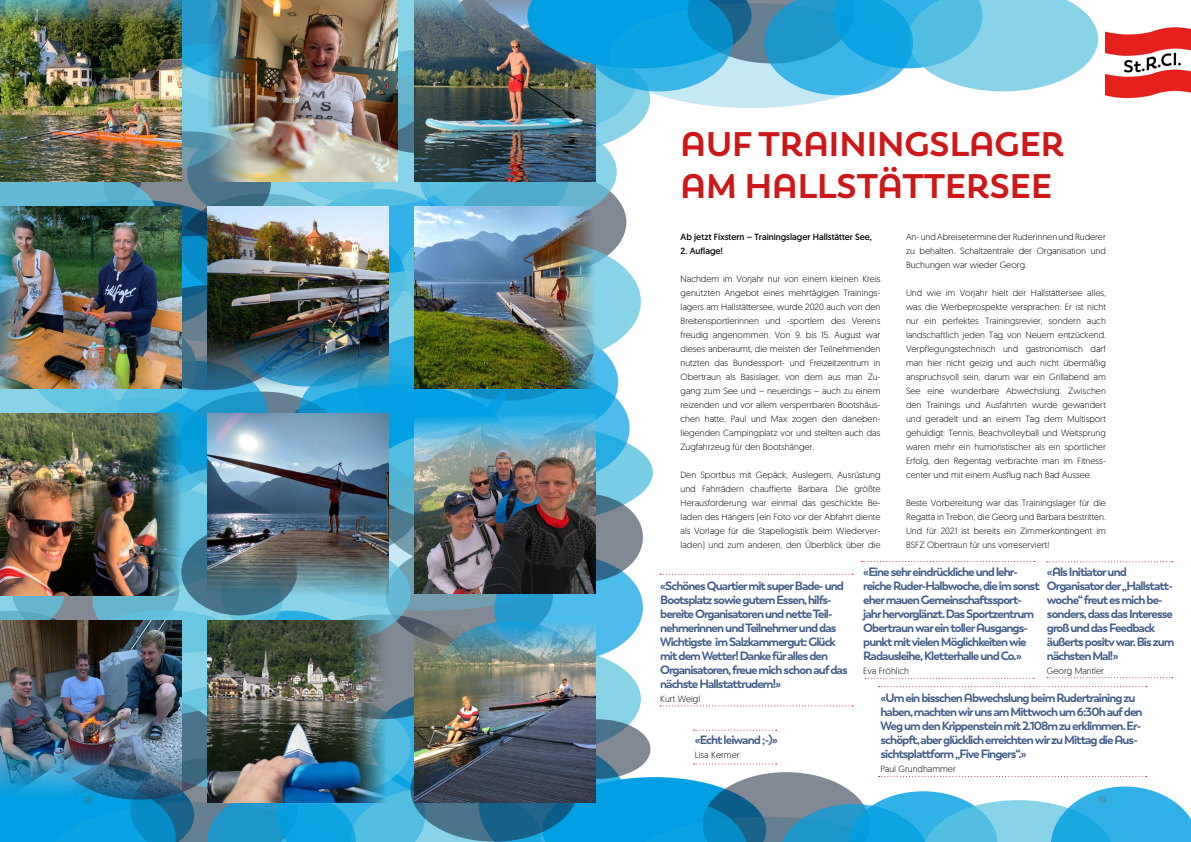
<style>
.page{position:relative;width:1191px;height:842px;background:#fff}
.page>*{position:absolute;margin:0;border:0;box-sizing:border-box;transform-origin:0 0}
.t1{font:700 34px/42px "Trenda";color:#cd1719}
.t2{font:700 12px/14px "Trenda";letter-spacing:-.075em;color:#445e88}
.t3{font:300 9px/14px "Geomanist";color:#000;text-align:justify}
.t4{font:9px "Geomanist";color:#000}
.t5{font:300 9px "Geomanist";color:#636363}
</style>
<div class="page">
<img style="left:0;top:0;width:1191px;height:842px">
<img style="left:1106px;top:23px;width:85px;height:81px">
<h1 class="t1" style="left:680px;top:123px;width:385px">AUF TRAININGSLAGER<br>AM HALLSTÄTTERSEE</h1>
<p class="t4" style="left:680px;top:231px;width:193px">Ab jetzt Fixstern – Trainingslager Hallstätter See,</p>
<p class="t4" style="left:680px;top:245px;width:44px">2. Auflage!</p>
<p class="t3" style="left:680px;top:271px;width:201px">Nachdem im Vorjahr nur von einem kleinen Kreis genutzten Angebot eines mehrtägigen Trainings&shy;lagers am Hallstättersee, wurde 2020 auch von den Breitensportlerinnen und -sportlern des Vereins freudig angenommen. Von 9. bis 15. August war dieses anberaumt, die meisten der Teilnehmenden nutzten das Bundessport- und Freizeitzentrum in Obertraun als Basislager, von dem aus man Zu&shy;gang zum See und – neuerdings – auch zu einem reizenden und vor allem versperrbaren Bootshäus&shy;chen hatte. Paul und Max zogen den daneben&shy;liegenden Campingplatz vor und stellten auch das Zugfahrzeug für den Bootshänger.</p>
<p class="t3" style="left:680px;top:467px;width:201px">Den Sportbus mit Gepäck, Auslegern, Ausrüstung und Fahrrädern chauffierte Barbara. Die größte Herausforderung war einmal das geschickte Be&shy;laden des Hängers (ein Foto vor der Abfahrt diente als Vorlage für die Stapellogistik beim Wiederver&shy;laden) und zum anderen, den Überblick über die</p>
<p class="t3" style="left:906px;top:229px;width:201px">An- und Abreisetermine der Ruderinnen und Ruderer zu behalten. Schaltzentrale der Organisation und Buchungen war wieder Georg.</p>
<p class="t3" style="left:906px;top:285px;width:201px">Und wie im Vorjahr hielt der Hallstättersee alles, was die Werbeprospekte versprachen: Er ist nicht nur ein perfektes Trainingsrevier, sondern auch landschaftlich jeden Tag von Neuem entzückend.<br>Verpflegungstechnisch und gastronomisch darf man hier nicht geizig und auch nicht übermäßig anspruchsvoll sein, darum war ein Grillabend am See eine wunderbare Abwechslung. Zwischen den Trainings und Ausfahrten wurde gewandert und geradelt und an einem Tag dem Multisport gehuldigt: Tennis, Beachvolleyball und Weitsprung waren mehr ein humoristischer als ein sportlicher Erfolg, den Regentag verbrachte man im Fitness&shy;center und mit einem Ausflug nach Bad Aussee.</p>
<p class="t3" style="left:906px;top:495px;width:201px">Beste Vorbereitung war das Trainingslager für die Regatta in Trebon, die Georg und Barbara bestritten.<br>Und für 2021 ist bereits ein Zimmerkontingent im BSFZ Obertraun für uns vorreserviert!</p>
<p class="t2" style="left:863px;top:564px;width:178px">«Eine sehr eindrückliche und lehr&shy;reiche Ruder-Halbwoche, die im sonst eher mauen Gemeinschaftssport&shy;jahr hervorglänzt. Das Sportzentrum Obertraun war ein toller Ausgangs&shy;punkt mit vielen Möglichkeiten wie Radausleihe, Kletterhalle und Co.»</p>
<p class="t3" style="left:863px;top:663px;width:47px">Eva Fröhlich</p>
<h2 class="t2" style="left:1047px;top:564px;width:129px">«Als Initiator und<br>Organisator der „Hallstatt&shy;woche“ freut es mich be&shy;sonders, dass das Interesse groß und das Feedback äußerts positv war. Bis zum nächsten Mal!»</h2>
<p class="t3" style="left:1047px;top:663px;width:59px">Georg Mantler</p>
<p class="t2" style="left:660px;top:578px;width:189px">«Schönes Quartier mit super Bade- und Bootsplatz sowie gutem Essen, hilfs&shy;bereite Organisatoren und nette Teil&shy;nehmerinnen und Teilnehmer und das Wichtigste im Salzkammergut: Glück mit dem Wetter! Danke für alles den Organisatoren, freue mich schon auf das nächste Hallstattrudern!»</p>
<p class="t3" style="left:660px;top:691px;width:42px">Kurt Weigl</p>
<p class="t2" style="left:880px;top:690px;width:264px">«Um ein bisschen Abwechslung beim Rudertraining zu haben, machten wir uns am Mittwoch um 6:30h auf den Weg um den Krippenstein mit 2.108m zu erklimmen. Er&shy;schöpft, aber glücklich erreichten wir zu Mittag die Aus&shy;sichtsplattform „Five Fingers“.»</p>
<p class="t3" style="left:880px;top:761px;width:77px">Paul Grundhammer</p>
<h2 class="t2" style="left:694px;top:732px;width:85px">«Echt leiwand ;-)»</h2>
<p class="t3" style="left:694px;top:747px;width:46px">Lisa Kermer</p>
<p class="t5" style="left:84px;top:794px;width:9px">18</p>
<p class="t5" style="left:1099px;top:794px;width:9px">19</p>
</div>
